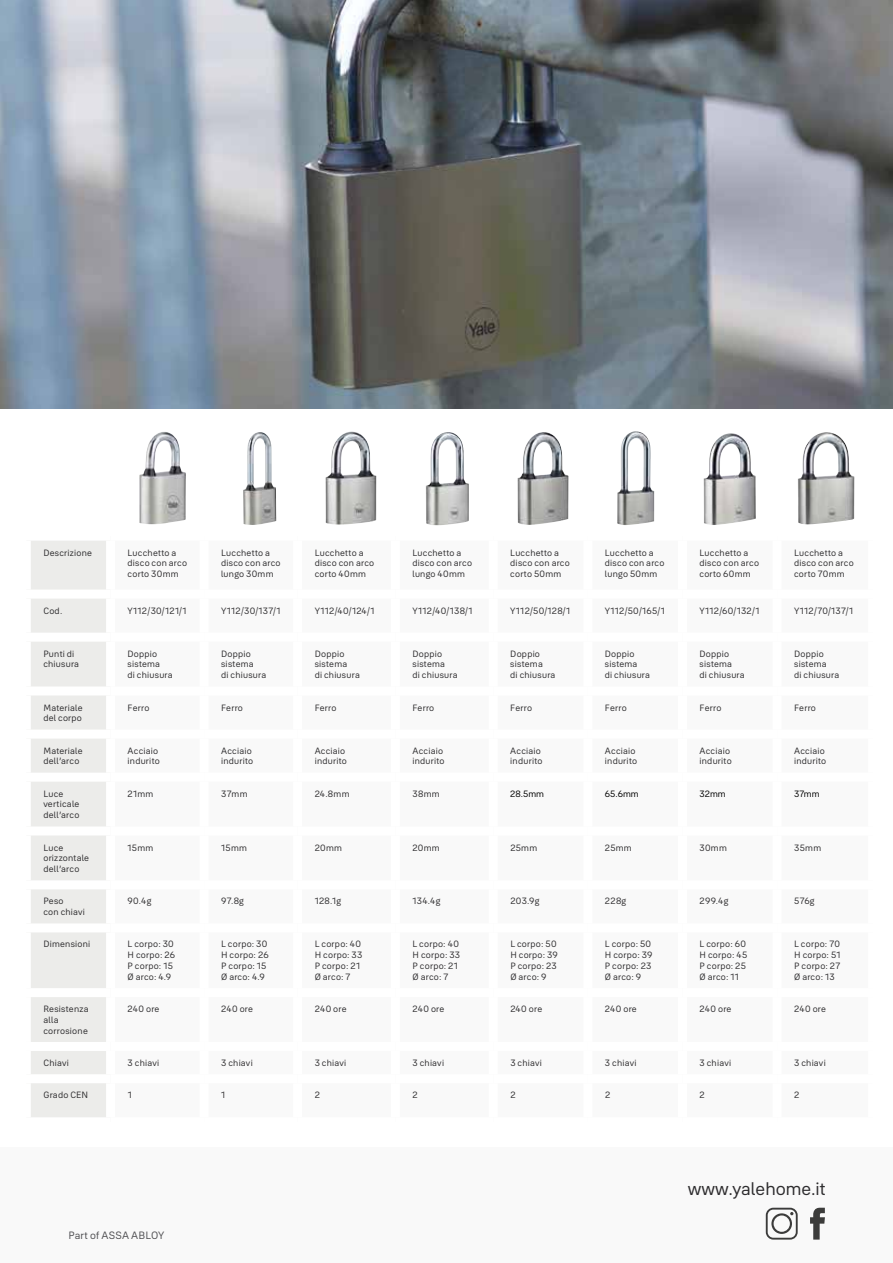
<style>
.page{position:relative;width:893px;height:1263px;background:#fff}
.page>*{position:absolute;margin:0;border:0;box-sizing:border-box;transform-origin:0 0}
.t1{font:18px "Yale Solis";color:#2d2c2e}
.t2{font:10.5px "Yale Solis";letter-spacing:.015em;color:#4e4e51}
.t3{font:9px/10.8px "Yale Solis";letter-spacing:.025em;color:#2d2c2e}
.t4{font:9px "Yale Solis";color:#000}
.t5{font:9px "Yale Solis";letter-spacing:.005em;color:#2d2c2e}
</style>
<div class="page">
<img style="left:0;top:0;width:893px;height:408px">
<div style="left:31px;top:541px;width:75px;height:576px;background:#ececea"></div>
<div style="left:22px;top:590px;width:89px;height:9px;background:#fff"></div>
<div style="left:22px;top:633px;width:89px;height:9px;background:#fff"></div>
<div style="left:22px;top:686px;width:89px;height:9px;background:#fff"></div>
<div style="left:22px;top:729px;width:89px;height:9px;background:#fff"></div>
<div style="left:22px;top:773px;width:89px;height:9px;background:#fff"></div>
<div style="left:22px;top:826px;width:89px;height:9px;background:#fff"></div>
<div style="left:22px;top:880px;width:89px;height:9px;background:#fff"></div>
<div style="left:22px;top:923px;width:89px;height:9px;background:#fff"></div>
<div style="left:22px;top:988px;width:89px;height:9px;background:#fff"></div>
<div style="left:22px;top:1042px;width:89px;height:9px;background:#fff"></div>
<div style="left:22px;top:1074px;width:89px;height:9px;background:#fff"></div>
<div style="left:0;top:1148px;width:893px;height:115px;background:#f9f9f9"></div>
<svg style="left:766px;top:1208px;width:32px;height:31px"></svg>
<svg style="left:810px;top:1208px;width:15px;height:31px"></svg>
<img style="left:139px;top:432px;width:47px;height:92px">
<img style="left:243px;top:432px;width:33px;height:93px">
<img style="left:325px;top:432px;width:52px;height:93px">
<img style="left:426px;top:432px;width:43px;height:93px">
<img style="left:517px;top:432px;width:52px;height:93px">
<img style="left:617px;top:431px;width:37px;height:94px">
<img style="left:703px;top:433px;width:53px;height:92px">
<img style="left:798px;top:432px;width:56px;height:93px">
<p class="t3" style="left:43px;top:547px;width:50px">Descrizione</p>
<p class="t3" style="left:128px;top:547px;width:61px">Lucchetto a disco con arco corto 30mm</p>
<p class="t3" style="left:221px;top:547px;width:61px">Lucchetto a disco con arco lungo 30mm</p>
<p class="t3" style="left:315px;top:547px;width:61px">Lucchetto a disco con arco corto 40mm</p>
<p class="t3" style="left:412px;top:547px;width:61px">Lucchetto a disco con arco lungo 40mm</p>
<p class="t3" style="left:510px;top:547px;width:61px">Lucchetto a disco con arco corto 50mm</p>
<p class="t3" style="left:605px;top:547px;width:61px">Lucchetto a disco con arco lungo 50mm</p>
<p class="t3" style="left:699px;top:547px;width:61px">Lucchetto a disco con arco corto 60mm</p>
<p class="t3" style="left:794px;top:547px;width:61px">Lucchetto a disco con arco corto 70mm</p>
<p class="t3" style="left:43px;top:605px;width:20px">Cod.</p>
<p class="t3" style="left:128px;top:605px;width:61px">Y112/30/121/1</p>
<p class="t3" style="left:221px;top:605px;width:61px">Y112/30/137/1</p>
<p class="t5" style="left:315px;top:605px;width:61px">Y112/40/124/1</p>
<p class="t3" style="left:412px;top:605px;width:62px">Y112/40/138/1</p>
<p class="t3" style="left:510px;top:605px;width:62px">Y112/50/128/1</p>
<p class="t3" style="left:605px;top:605px;width:62px">Y112/50/165/1</p>
<p class="t3" style="left:699px;top:605px;width:62px">Y112/60/132/1</p>
<p class="t3" style="left:794px;top:605px;width:61px">Y112/70/137/1</p>
<p class="t3" style="left:43px;top:648px;width:37px">Punti di chiusura</p>
<p class="t3" style="left:128px;top:648px;width:47px">Doppio sistema<br>di chiusura</p>
<p class="t3" style="left:221px;top:648px;width:47px">Doppio sistema<br>di chiusura</p>
<p class="t3" style="left:315px;top:648px;width:47px">Doppio sistema<br>di chiusura</p>
<p class="t3" style="left:412px;top:648px;width:47px">Doppio sistema<br>di chiusura</p>
<p class="t3" style="left:510px;top:648px;width:47px">Doppio sistema<br>di chiusura</p>
<p class="t3" style="left:605px;top:648px;width:47px">Doppio sistema<br>di chiusura</p>
<p class="t3" style="left:699px;top:648px;width:47px">Doppio sistema<br>di chiusura</p>
<p class="t3" style="left:794px;top:648px;width:47px">Doppio sistema<br>di chiusura</p>
<p class="t3" style="left:43px;top:702px;width:41px">Materiale del corpo</p>
<p class="t3" style="left:128px;top:702px;width:23px">Ferro</p>
<p class="t3" style="left:221px;top:702px;width:23px">Ferro</p>
<p class="t3" style="left:315px;top:702px;width:23px">Ferro</p>
<p class="t3" style="left:412px;top:702px;width:23px">Ferro</p>
<p class="t3" style="left:510px;top:702px;width:23px">Ferro</p>
<p class="t3" style="left:605px;top:702px;width:23px">Ferro</p>
<p class="t3" style="left:699px;top:702px;width:23px">Ferro</p>
<p class="t3" style="left:794px;top:702px;width:23px">Ferro</p>
<p class="t3" style="left:43px;top:745px;width:41px">Materiale dell’arco</p>
<p class="t3" style="left:128px;top:745px;width:34px">Acciaio indurito</p>
<p class="t3" style="left:221px;top:745px;width:34px">Acciaio indurito</p>
<p class="t3" style="left:315px;top:745px;width:34px">Acciaio indurito</p>
<p class="t3" style="left:412px;top:745px;width:34px">Acciaio indurito</p>
<p class="t3" style="left:510px;top:745px;width:34px">Acciaio indurito</p>
<p class="t3" style="left:605px;top:745px;width:34px">Acciaio indurito</p>
<p class="t3" style="left:699px;top:745px;width:34px">Acciaio indurito</p>
<p class="t3" style="left:794px;top:745px;width:34px">Acciaio indurito</p>
<p class="t3" style="left:43px;top:788px;width:38px">Luce verticale dell’arco</p>
<p class="t3" style="left:128px;top:788px;width:27px">21mm</p>
<p class="t3" style="left:221px;top:788px;width:28px">37mm</p>
<p class="t3" style="left:315px;top:788px;width:36px">24.8mm</p>
<p class="t3" style="left:412px;top:788px;width:29px">38mm</p>
<p class="t4" style="left:510px;top:788px;width:35px">28.5mm</p>
<p class="t4" style="left:605px;top:788px;width:35px">65.6mm</p>
<p class="t4" style="left:699px;top:788px;width:28px">32mm</p>
<p class="t4" style="left:794px;top:788px;width:27px">37mm</p>
<p class="t3" style="left:43px;top:842px;width:47px">Luce orizzontale dell’arco</p>
<p class="t3" style="left:128px;top:842px;width:27px">15mm</p>
<p class="t3" style="left:221px;top:842px;width:27px">15mm</p>
<p class="t3" style="left:315px;top:842px;width:29px">20mm</p>
<p class="t3" style="left:412px;top:842px;width:29px">20mm</p>
<p class="t3" style="left:510px;top:842px;width:28px">25mm</p>
<p class="t3" style="left:605px;top:842px;width:28px">25mm</p>
<p class="t3" style="left:700px;top:842px;width:29px">30mm</p>
<p class="t3" style="left:794px;top:842px;width:29px">35mm</p>
<p class="t3" style="left:43px;top:896px;width:43px">Peso<br>con chiavi</p>
<p class="t3" style="left:128px;top:896px;width:26px">90.4g</p>
<p class="t3" style="left:221px;top:896px;width:24px">97.8g</p>
<p class="t3" style="left:315px;top:896px;width:28px">128.1g</p>
<p class="t3" style="left:413px;top:896px;width:30px">134.4g</p>
<p class="t3" style="left:510px;top:896px;width:31px">203.9g</p>
<p class="t3" style="left:605px;top:896px;width:23px">228g</p>
<p class="t3" style="left:700px;top:896px;width:30px">299.4g</p>
<p class="t3" style="left:794px;top:896px;width:22px">576g</p>
<p class="t3" style="left:43px;top:939px;width:48px">Dimensioni</p>
<p class="t3" style="left:128px;top:939px;width:49px">L corpo: 30<br>H corpo: 26<br>P corpo: 15<br>Ø arco: 4.9</p>
<p class="t3" style="left:221px;top:939px;width:49px">L corpo: 30<br>H corpo: 26<br>P corpo: 15<br>Ø arco: 4.9</p>
<p class="t3" style="left:315px;top:939px;width:49px">L corpo: 40<br>H corpo: 33<br>P corpo: 21<br>Ø arco: 7</p>
<p class="t3" style="left:413px;top:939px;width:49px">L corpo: 40<br>H corpo: 33<br>P corpo: 21<br>Ø arco: 7</p>
<p class="t3" style="left:510px;top:939px;width:49px">L corpo: 50<br>H corpo: 39<br>P corpo: 23<br>Ø arco: 9</p>
<p class="t3" style="left:605px;top:939px;width:49px">L corpo: 50<br>H corpo: 39<br>P corpo: 23<br>Ø arco: 9</p>
<p class="t3" style="left:700px;top:939px;width:49px">L corpo: 60<br>H corpo: 45<br>P corpo: 25<br>Ø arco: 11</p>
<p class="t3" style="left:794px;top:939px;width:48px;text-align:justify">L corpo: 70<br>H corpo: 51<br>P corpo: 27<br>Ø arco: 13</p>
<p class="t3" style="left:43px;top:1003px;width:47px">Resistenza alla corrosione</p>
<p class="t3" style="left:128px;top:1003px;width:33px">240 ore</p>
<p class="t3" style="left:221px;top:1003px;width:33px">240 ore</p>
<p class="t3" style="left:315px;top:1003px;width:33px">240 ore</p>
<p class="t3" style="left:413px;top:1003px;width:33px">240 ore</p>
<p class="t3" style="left:510px;top:1003px;width:33px">240 ore</p>
<p class="t3" style="left:605px;top:1003px;width:33px">240 ore</p>
<p class="t3" style="left:700px;top:1003px;width:33px">240 ore</p>
<p class="t3" style="left:794px;top:1003px;width:33px">240 ore</p>
<p class="t3" style="left:43px;top:1057px;width:27px">Chiavi</p>
<p class="t3" style="left:128px;top:1057px;width:33px">3 chiavi</p>
<p class="t3" style="left:221px;top:1057px;width:33px">3 chiavi</p>
<p class="t3" style="left:315px;top:1057px;width:33px">3 chiavi</p>
<p class="t3" style="left:413px;top:1057px;width:33px">3 chiavi</p>
<p class="t3" style="left:510px;top:1057px;width:33px">3 chiavi</p>
<p class="t3" style="left:605px;top:1057px;width:33px">3 chiavi</p>
<p class="t3" style="left:700px;top:1057px;width:33px">3 chiavi</p>
<p class="t3" style="left:794px;top:1057px;width:33px">3 chiavi</p>
<p class="t3" style="left:43px;top:1089px;width:46px">Grado CEN</p>
<p class="t3" style="left:128px;top:1089px;width:6px">1</p>
<p class="t3" style="left:221px;top:1089px;width:6px">1</p>
<p class="t3" style="left:315px;top:1089px;width:7px">2</p>
<p class="t3" style="left:413px;top:1089px;width:7px">2</p>
<p class="t3" style="left:510px;top:1089px;width:7px">2</p>
<p class="t3" style="left:605px;top:1089px;width:7px">2</p>
<p class="t3" style="left:700px;top:1089px;width:7px">2</p>
<p class="t3" style="left:794px;top:1089px;width:7px">2</p>
<p class="t2" style="left:68px;top:1229px;width:98px">Part of ASSA ABLOY</p>
<h1 class="t1" style="left:688px;top:1178px;width:139px">www.yalehome.it</h1>
</div>
